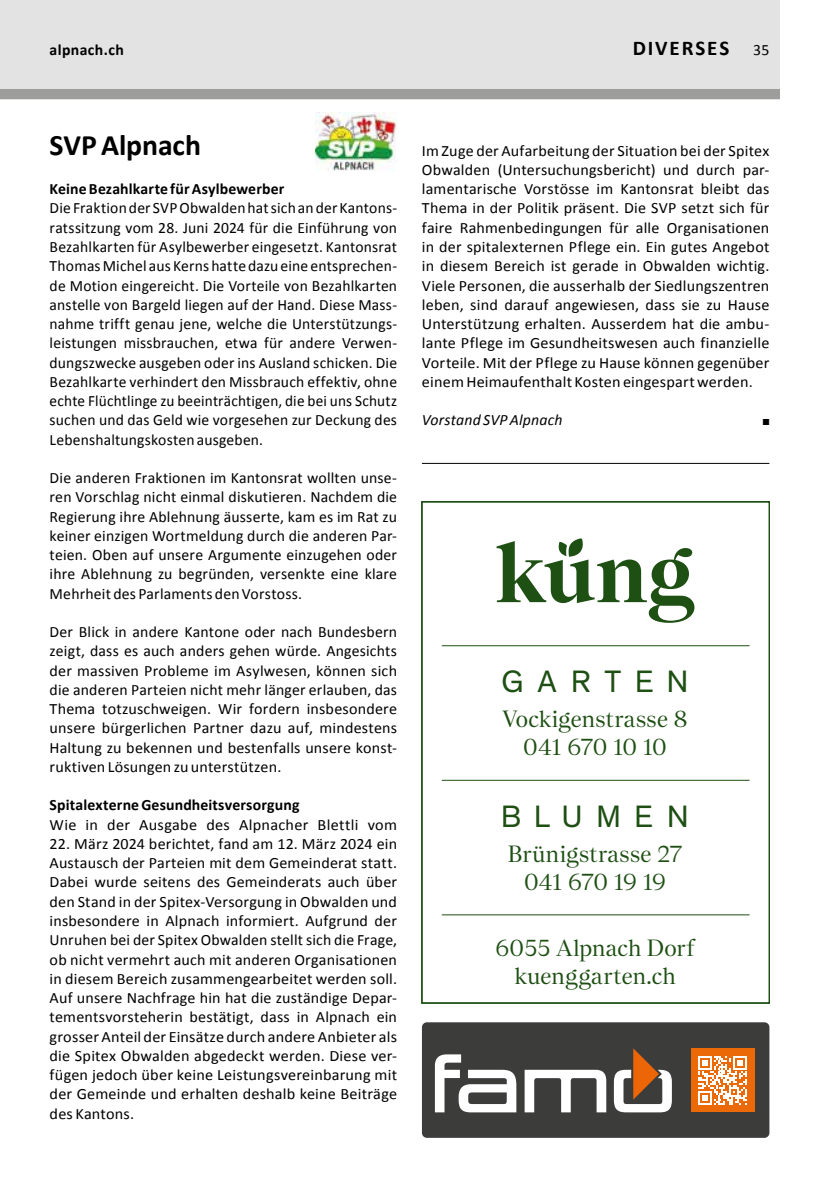
<style>
.page{position:relative;width:829px;height:1191px;background:#fff}
.page>*{position:absolute;margin:0;border:0;box-sizing:border-box;transform-origin:0 0}
.t1{font:31.5px "Theinhardt";letter-spacing:.42em;color:#1e4f13}
.t2{font:700 29.75px "Calibri";letter-spacing:-.005em;color:#000}
.t3{font:23.45px/28px "Nantes";letter-spacing:.005em;color:#1e4f13;text-align:center}
.t4{font:700 21px "Calibri";letter-spacing:.09em;color:#000}
.t5{font:15.75px/19.2px "Calibri";letter-spacing:.01em;color:#000;text-align:justify}
.t6{font:700 15.75px "Calibri";letter-spacing:.01em;color:#000}
.t7{font:italic 15.75px "Calibri";letter-spacing:.01em;color:#000}
.t8{font:8.75px "Zapf Dingbats ITC";color:#000}
.s1{font-weight:400;font-size:15.75px}
</style>
<div class="page">
<div style="left:0;top:0;width:779px;height:99px;background:#e3e3e3"></div>
<div style="left:0;top:89px;width:779px;height:10px;background:#9d9d9c"></div>
<hr style="left:422px;top:463px;width:347px;height:1px;background:#000">
<img style="left:315px;top:112px;width:82px;height:58px">
<svg style="left:496px;top:538px;width:198px;height:85px"></svg>
<hr style="left:441px;top:645px;width:308px;height:1px;background:#1e4f13">
<hr style="left:441px;top:914px;width:308px;height:1px;background:#1e4f13">
<hr style="left:441px;top:780px;width:308px;height:1px;background:#1e4f13">
<div style="left:422px;top:502px;width:347px;height:501px;border:2px solid #1e4f13"></div>
<div style="left:422px;top:1022px;width:347px;height:115px;background:#3c3c3b;border-radius:5px"></div>
<div style="left:690px;top:1048px;width:64px;height:64px;background:#ec6907"></div>
<svg style="left:698px;top:1056px;width:48px;height:48px"></svg>
<svg style="left:435px;top:1054px;width:81px;height:58px"></svg>
<svg style="left:524px;top:1069px;width:82px;height:43px"></svg>
<svg style="left:613px;top:1048px;width:58px;height:64px"></svg>
<p class="t6" style="left:50px;top:40px;width:76px">alpnach.ch</p>
<h3 class="t4" style="left:632px;top:35px;width:138px">DIVERSES <span class="s1">35</span></h3>
<h2 class="t2" style="left:50px;top:126px;width:153px">SVP Alpnach</h2>
<p class="t6" style="left:50px;top:179px;width:236px">Keine Bezahlkarte für Asylbewerber</p>
<p class="t5" style="left:50px;top:199px;width:349px">Die Fraktion der SVP Obwalden hat sich an der Kantons&shy;ratssitzung vom 28. Juni 2024 für die Einführung von Bezahlkarten für Asylbewerber eingesetzt. Kantonsrat Thomas Michel aus Kerns hatte dazu eine entsprechen&shy;de Motion eingereicht. Die Vorteile von Bezahlkarten anstelle von Bargeld liegen auf der Hand. Diese Mass&shy;nahme trifft genau jene, welche die Unterstützungs&shy;leistungen missbrauchen, etwa für andere Verwen&shy;dungszwecke ausgeben oder ins Ausland schicken. Die Bezahlkarte verhindert den Missbrauch effektiv, ohne echte Flüchtlinge zu beeinträchtigen, die bei uns Schutz suchen und das Geld wie vorgesehen zur Deckung des Lebenshaltungskosten ausgeben.</p>
<p class="t5" style="left:50px;top:468px;width:349px">Die anderen Fraktionen im Kantonsrat wollten unse&shy;ren Vorschlag nicht einmal diskutieren. Nachdem die Regierung ihre Ablehnung äusserte, kam es im Rat zu keiner einzigen Wortmeldung durch die anderen Par&shy;teien. Oben auf unsere Argumente einzugehen oder ihre Ablehnung zu begründen, versenkte eine klare Mehrheit des Parlaments den Vorstoss.</p>
<p class="t5" style="left:50px;top:622px;width:349px">Der Blick in andere Kantone oder nach Bundesbern zeigt, dass es auch anders gehen würde. Angesichts der massiven Probleme im Asylwesen, können sich die anderen Parteien nicht mehr länger erlauben, das Thema totzuschweigen. Wir fordern insbesondere unsere bürgerlichen Partner dazu auf, mindestens Haltung zu bekennen und bestenfalls unsere konst&shy;ruktiven Lösungen zu unterstützen.</p>
<p class="t6" style="left:50px;top:795px;width:251px">Spitalexterne Gesundheitsversorgung</p>
<p class="t5" style="left:50px;top:815px;width:349px">Wie in der Ausgabe des Alpnacher Blettli vom</p>
<p class="t5" style="left:50px;top:834px;width:349px">22. März 2024 berichtet, fand am 12. März 2024 ein Austausch der Parteien mit dem Gemeinderat statt.<br>Dabei wurde seitens des Gemeinderats auch über den Stand in der Spitex-Versorgung in Obwalden und insbesondere in Alpnach informiert. Aufgrund der Unruhen bei der Spitex Obwalden stellt sich die Frage, ob nicht vermehrt auch mit anderen Organisationen in diesem Bereich zusammengearbeitet werden soll.<br>Auf unsere Nachfrage hin hat die zuständige Depar&shy;tementsvorsteherin bestätigt, dass in Alpnach ein grosser Anteil der Einsätze durch andere Anbieter als die Spitex Obwalden abgedeckt werden. Diese ver&shy;fügen jedoch über keine Leistungsvereinbarung mit der Gemeinde und erhalten deshalb keine Beiträge des Kantons.</p>
<p class="t5" style="left:422px;top:141px;width:349px">Im Zuge der Aufarbeitung der Situation bei der Spitex Obwalden (Untersuchungsbericht) und durch par&shy;lamentarische Vorstösse im Kantonsrat bleibt das Thema in der Politik präsent. Die SVP setzt sich für faire Rahmenbedingungen für alle Organisationen in der spitalexternen Pflege ein. Ein gutes Angebot in diesem Bereich ist gerade in Obwalden wichtig.<br>Viele Personen, die ausserhalb der Siedlungszentren leben, sind darauf angewiesen, dass sie zu Hause Unterstützung erhalten. Ausserdem hat die ambu&shy;lante Pflege im Gesundheitswesen auch finanzielle Vorteile. Mit der Pflege zu Hause können gegenüber einem Heimaufenthalt Kosten eingespart werden.</p>
<p class="t7" style="left:422px;top:409px;width:142px">Vorstand SVP Alpnach</p>
<p class="t8" style="left:762px;top:418px;width:8px">■</p>
<h1 class="t1" style="left:501px;top:659px;width:189px">GARTEN</h1>
<h3 class="t3" style="left:502px;top:704px;width:186px">Vockigenstrasse 8<br>041 670 10 10</h3>
<h1 class="t1" style="left:500px;top:794px;width:189px">BLUMEN</h1>
<h3 class="t3" style="left:508px;top:839px;width:175px">Brünigstrasse 27<br>041 670 19 19</h3>
<h3 class="t3" style="left:495px;top:933px;width:201px">6055 Alpnach Dorf kuenggarten.ch</h3>
</div>
